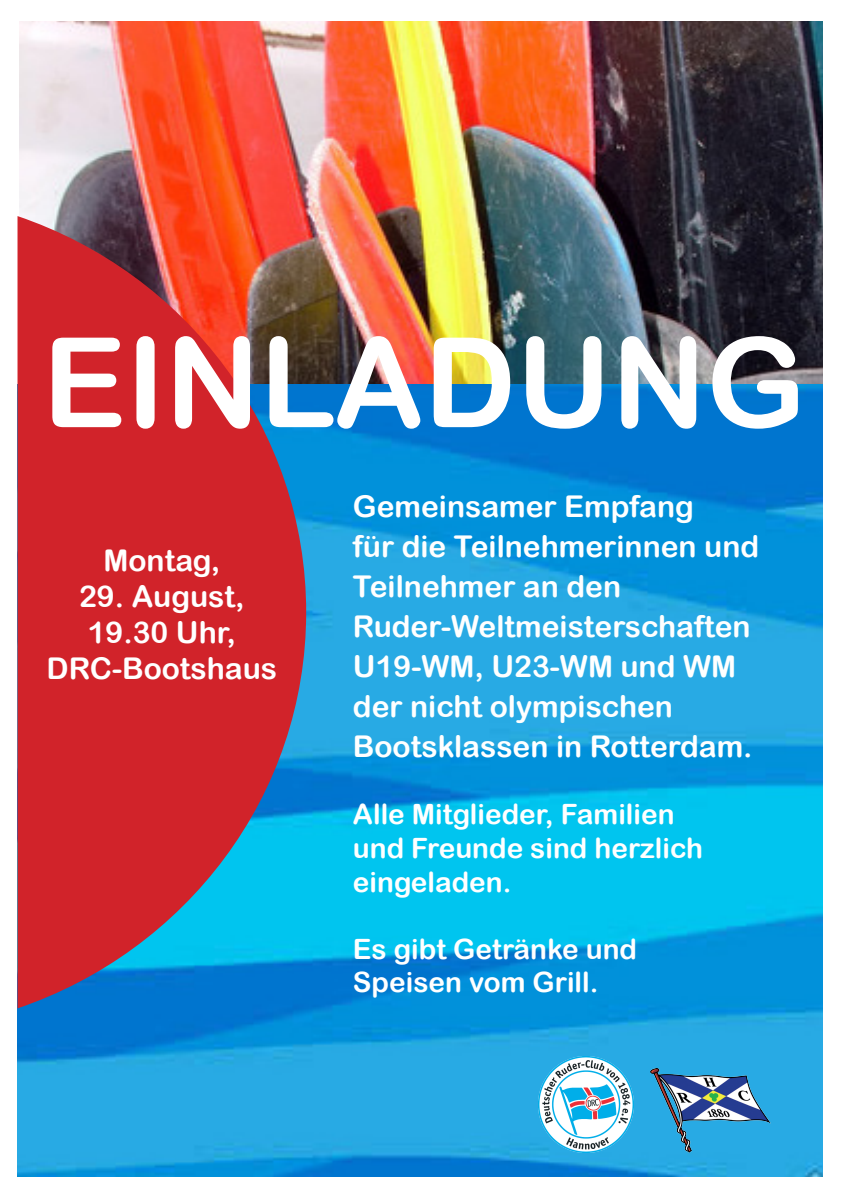
<style>
.page{position:relative;width:842px;height:1191px;background:#fff}
.page>*{position:absolute;margin:0;border:0;box-sizing:border-box;transform-origin:0 0}
.t1{font:125px "Arial Rounded MT Bold";color:#fff}
.t2{font:30px "Arial Rounded MT Bold";color:#fff}
.t3{font:28px "Arial Rounded MT Bold";color:#fff}
</style>
<div class="page">
<img style="left:20px;top:21px;width:802px;height:363px">
<img style="left:18px;top:384px;width:804px;height:792px">
<img style="left:651px;top:1068px;width:119px;height:84px">
<img style="left:539px;top:1056px;width:95px;height:96px">
<svg style="left:18px;top:216px;width:288px;height:792px;background:#ad3a47"></svg>
<p class="t1" style="left:43px;top:309px;width:764px">EINLADUNG</p>
<p class="t2" style="left:103px;top:542px;width:118px">Montag,</p>
<p class="t2" style="left:79px;top:578px;width:167px">29. August,</p>
<p class="t2" style="left:88px;top:614px;width:150px">19.30 Uhr,</p>
<p class="t2" style="left:47px;top:650px;width:232px">DRC-Bootshaus</p>
<p class="t2" style="left:353px;top:488px;width:342px">Gemeinsamer Empfang</p>
<p class="t2" style="left:353px;top:528px;width:408px">für die Teilnehmerinnen und</p>
<p class="t2" style="left:353px;top:568px;width:270px">Teilnehmer an den</p>
<p class="t2" style="left:353px;top:608px;width:399px">Ruder-Weltmeisterschaften</p>
<p class="t2" style="left:353px;top:648px;width:385px">U19-WM, U23-WM und WM</p>
<p class="t2" style="left:353px;top:688px;width:322px">der nicht olympischen</p>
<p class="t2" style="left:353px;top:728px;width:401px">Bootsklassen in Rotterdam.</p>
<p class="t3" style="left:353px;top:798px;width:323px">Alle Mitglieder, Familien</p>
<p class="t3" style="left:353px;top:831px;width:351px">und Freunde sind herzlich</p>
<p class="t3" style="left:353px;top:865px;width:160px">eingeladen.</p>
<p class="t3" style="left:353px;top:932px;width:286px">Es gibt Getränke und</p>
<p class="t3" style="left:353px;top:966px;width:247px">Speisen vom Grill.</p>
</div>
